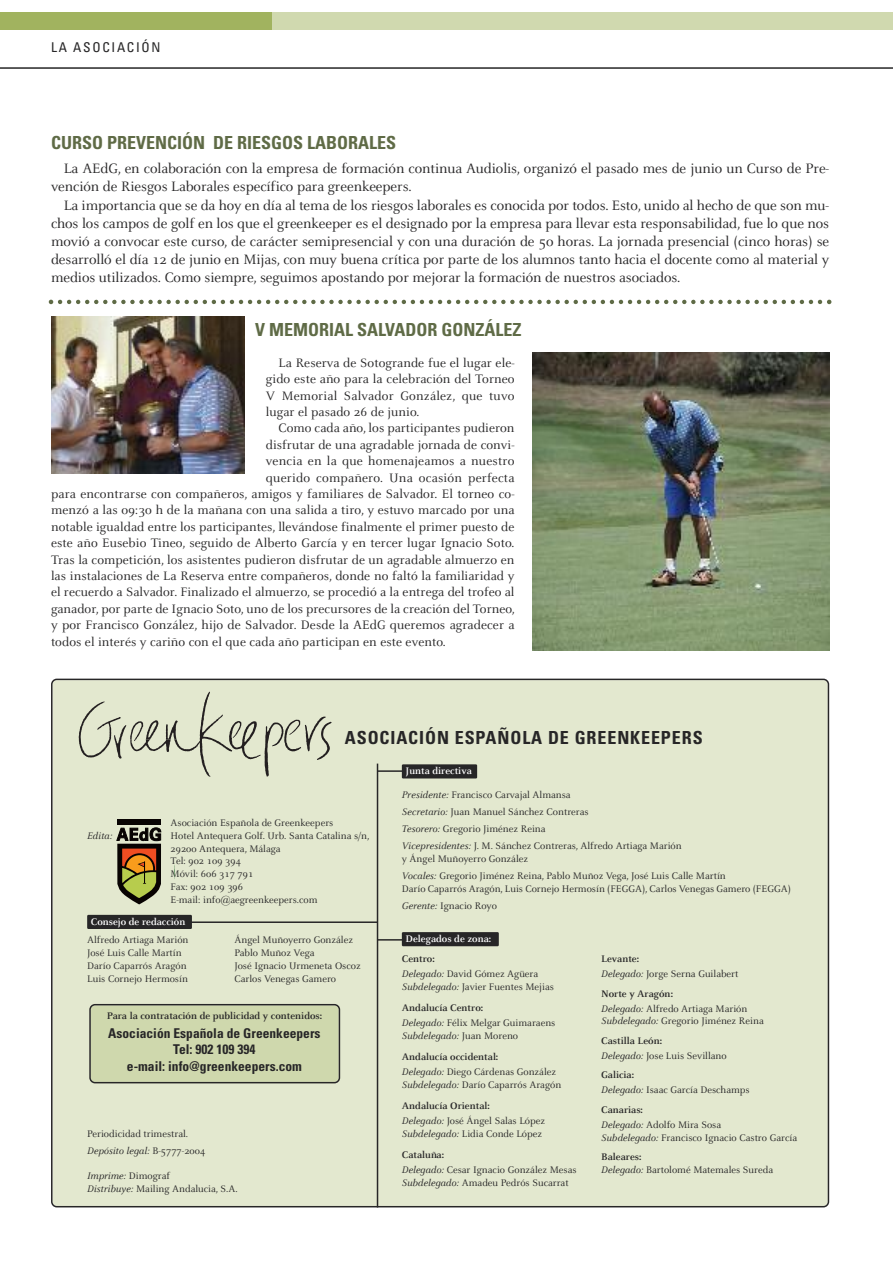
<style>
.page{position:relative;width:893px;height:1263px;background:#fff}
.page>*{position:absolute;margin:0;border:0;box-sizing:border-box;transform-origin:0 0}
.t1{font:700 condensed 18px "Univers LT Std";color:#5f6b46}
.t2{font:700 condensed 18px "Univers LT Std";letter-spacing:.05em;color:#272627}
.t3{font:15px/18.1px "Celeste";letter-spacing:-.005em;color:#272627}
.t4{font:13.5px/16.4px "Celeste";letter-spacing:.005em;color:#272627;text-align:justify}
.t5{font:700 condensed 13.5px/16.2px "Univers LT Std";color:#272627;text-align:center}
.t6{font:condensed 13.5px "Univers LT Std";letter-spacing:.125em;color:#272627}
.t7{font:10.5px/12.8px "Celeste";color:#272627}
.t8{font:700 10.5px "Celeste";color:#fff}
.t9{font:700 10.5px "Celeste";color:#272627}
.t10{font:italic 10.5px "Celeste";color:#272627}
.s1{font-style:italic}
.s2{font-weight:700}
</style>
<div class="page">
<div style="left:0;top:13px;width:893px;height:17px;background:#d0d9af"></div>
<div style="left:0;top:13px;width:272px;height:17px;background:#a1b35f"></div>
<hr style="left:0;top:67px;width:893px;height:2px;background:#272627">
<div style="left:51px;top:679px;width:778px;height:528px;background:#e3e8cf"></div>
<div style="left:89px;top:1004px;width:251px;height:79px;background:#cfd8ad"></div>
<div style="left:402px;top:932px;width:97px;height:14px;background:#272627"></div>
<div style="left:402px;top:764px;width:75px;height:14px;background:#272627"></div>
<div style="left:87px;top:915px;width:105px;height:14px;background:#272627"></div>
<svg style="left:79px;top:692px;width:253px;height:85px"></svg>
<svg style="left:116px;top:827px;width:45px;height:77px"></svg>
<div style="left:117px;top:819px;width:44px;height:6px;background:#080302"></div>
<svg style="left:174px;top:828px;width:1px;height:68px"></svg>
<hr style="left:377px;top:763px;width:1px;height:444px;background:#272627">
<hr style="left:378px;top:770px;width:25px;height:2px;background:#272627">
<svg style="left:378px;top:939px;width:24px;height:1px"></svg>
<hr style="left:190px;top:921px;width:188px;height:2px;background:#272627">
<svg style="left:49px;top:300px;width:782px;height:4px"></svg>
<img style="left:533px;top:353px;width:296px;height:298px">
<img style="left:51px;top:316px;width:194px;height:158px">
<p class="t6" style="left:51px;top:43px;width:111px">LA ASOCIACIÓN</p>
<h1 class="t1" style="left:51px;top:136px;width:347px">CURSO PREVENCIÓN DE RIESGOS LABORALES</h1>
<h2 class="t3" style="left:51px;top:159px;width:780px;text-indent:13px">La AEdG, en colaboración con la empresa de formación continua Audiolis, organizó el pasado mes de junio un Curso de Pre&shy;vención de Riesgos Laborales específico para greenkeepers.</h2>
<p class="t3" style="left:51px;top:195px;width:780px;text-align:justify;text-indent:13px">La importancia que se da hoy en día al tema de los riesgos laborales es conocida por todos. Esto, unido al hecho de que son mu&shy;chos los campos de golf en los que el greenkeeper es el designado por la empresa para llevar esta responsabilidad, fue lo que nos movió a convocar este curso, de carácter semipresencial y con una duración de 5o horas. La jornada presencial (cinco horas) se desarrolló el día 12 de junio en Mijas, con muy buena crítica por parte de los alumnos tanto hacia el docente como al material y medios utilizados. Como siempre, seguimos apostando por mejorar la formación de nuestros asociados.</p>
<h1 class="t1" style="left:255px;top:323px;width:268px">V MEMORIAL SALVADOR GONZÁLEZ</h1>
<p class="t4" style="left:266px;top:354px;width:250px;text-indent:13px">La Reserva de Sotogrande fue el lugar ele&shy;gido este año para la celebración del Torneo V Memorial Salvador González, que tuvo lugar el pasado 26 de junio.</p>
<p class="t4" style="left:279px;top:419px;width:237px">Como cada año, los participantes pudieron</p>
<p class="t4" style="left:266px;top:436px;width:250px">disfrutar de una agradable jornada de convi-</p>
<p class="t4" style="left:266px;top:452px;width:250px">vencia en la que homenajeamos a nuestro</p>
<p class="t4" style="left:266px;top:469px;width:250px">querido compañero. Una ocasión perfecta</p>
<p class="t4" style="left:51px;top:485px;width:465px">para encontrarse con compañeros, amigos y familiares de Salvador. El torneo co-</p>
<p class="t4" style="left:51px;top:501px;width:465px">menzó a las o9:3o h de la mañana con una salida a tiro, y estuvo marcado por una</p>
<p class="t4" style="left:51px;top:518px;width:465px">notable igualdad entre los participantes, llevándose finalmente el primer puesto de</p>
<p class="t4" style="left:51px;top:534px;width:465px">este año Eusebio Tineo, seguido de Alberto García y en tercer lugar Ignacio Soto.</p>
<p class="t4" style="left:51px;top:551px;width:465px">Tras la competición, los asistentes pudieron disfrutar de un agradable almuerzo en</p>
<p class="t4" style="left:51px;top:567px;width:465px">las instalaciones de La Reserva entre compañeros, donde no faltó la familiaridad y</p>
<p class="t4" style="left:51px;top:583px;width:465px">el recuerdo a Salvador. Finalizado el almuerzo, se procedió a la entrega del trofeo al</p>
<p class="t4" style="left:51px;top:600px;width:465px">ganador, por parte de Ignacio Soto, uno de los precursores de la creación del Torneo,</p>
<p class="t4" style="left:51px;top:616px;width:465px">y por Francisco González, hijo de Salvador. Desde la AEdG queremos agradecer a</p>
<p class="t4" style="left:51px;top:633px;width:396px">todos el interés y cariño con el que cada año participan en este evento.</p>
<h1 class="t2" style="left:345px;top:731px;width:359px">ASOCIACIÓN ESPAÑOLA DE GREENKEEPERS</h1>
<p class="t7" style="left:171px;top:816px;width:164px">Asociación Española de Greenkeepers</p>
<p class="t10" style="left:87px;top:829px;width:27px">Edita:</p>
<p class="t7" style="left:171px;top:829px;width:200px">Hotel Antequera Golf. Urb. Santa Catalina s/n,<br>292oo Antequera, Málaga<br>Tel: 9o2 1o9 394<br>Móvil: 6o6 317 791<br>Fax: 9o2 1o9 396<br>E-mail: info@aegreenkeepers.com</p>
<p class="t8" style="left:91px;top:915px;width:96px">Consejo de redacción</p>
<p class="t7" style="left:87px;top:933px;width:103px">Alfredo Artiaga Marión<br>José Luis Calle Martín<br>Darío Caparrós Aragón<br>Luis Cornejo Hermosín</p>
<p class="t7" style="left:234px;top:933px;width:128px">Ángel Muñoyerro González<br>Pablo Muñoz Vega<br>José Ignacio Urmeneta Oscoz<br>Carlos Venegas Gamero</p>
<p class="t9" style="left:107px;top:1009px;width:217px">Para la contratación de publicidad y contenidos:</p>
<p class="t5" style="left:108px;top:1026px;width:214px">Asociación Española de Greenkeepers<br>Tel: 902 109 394<br>e-mail: info@greenkeepers.com</p>
<p class="t7" style="left:87px;top:1125px;width:120px;line-height:16.8px">Periodicidad trimestral.<br><span class="s1">Depósito legal:</span> B-5777-2oo4</p>
<p class="t7" style="left:87px;top:1169px;width:152px"><span class="s1">Imprime:</span> Dimograf<br><span class="s1">Distribuye:</span> Mailing Andalucia, S.A.</p>
<p class="t8" style="left:406px;top:764px;width:68px">Junta directiva</p>
<p class="t7" style="left:402px;top:786px;width:281px;line-height:17px"><span class="s1">Presidente:</span> Francisco Carvajal Almansa<br><span class="s1">Secretario:</span> Juan Manuel Sánchez Contreras<br><span class="s1">Tesorero:</span> Gregorio Jiménez Reina<br><span class="s1">Vicepresidentes:</span> J. M. Sánchez Contreras, Alfredo Artiaga Marión</p>
<p class="t7" style="left:402px;top:850px;width:325px;line-height:17px">y Ángel Muñoyerro González<br><span class="s1">Vocales:</span> Gregorio Jiménez Reina, Pablo Muñoz Vega, José Luis Calle Martín</p>
<p class="t7" style="left:402px;top:879px;width:391px;line-height:17px">Darío Caparrós Aragón, Luis Cornejo Hermosín (FEGGA), Carlos Venegas Gamero (FEGGA)<br><span class="s1">Gerente:</span> Ignacio Royo</p>
<p class="t8" style="left:406px;top:932px;width:87px">Delegados de zona:</p>
<p class="t7" style="left:402px;top:951px;width:138px;line-height:14.9px"><span class="s2">Centro:<br></span><span class="s1">Delegado:</span> David Gómez Agüera</p>
<p class="t7" style="left:402px;top:976px;width:154px;line-height:21.3px"><span class="s1">Subdelegado:</span> Javier Fuentes Mejias<br><span class="s2">Andalucía Centro:</span></p>
<p class="t7" style="left:402px;top:1016px;width:155px"><span class="s1">Delegado:</span> Félix Melgar Guimaraens<br><span class="s1">Subdelegado:</span> Juan Moreno</p>
<p class="t7" style="left:402px;top:1049px;width:156px;line-height:14.9px"><span class="s2">Andalucía occidental:<br></span><span class="s1">Delegado:</span> Diego Cárdenas González</p>
<p class="t7" style="left:402px;top:1073px;width:161px;line-height:21.3px"><span class="s1">Subdelegado:</span> Darío Caparrós Aragón<br><span class="s2">Andalucía Oriental:</span></p>
<p class="t7" style="left:402px;top:1114px;width:145px"><span class="s1">Delegado:</span> José Ángel Salas López<br><span class="s1">Subdelegado:</span> Lidia Conde López</p>
<p class="t7" style="left:402px;top:1147px;width:176px;line-height:14.9px"><span class="s2">Cataluña:<br></span><span class="s1">Delegado:</span> Cesar Ignacio González Mesas</p>
<p class="t7" style="left:402px;top:1175px;width:168px"><span class="s1">Subdelegado:</span> Amadeu Pedrós Sucarrat</p>
<p class="t7" style="left:601px;top:951px;width:139px;line-height:14.9px"><span class="s2">Levante:<br></span><span class="s1">Delegado:</span> Jorge Serna Guilabert</p>
<p class="t7" style="left:601px;top:986px;width:148px;line-height:14.9px"><span class="s2">Norte y Aragón:<br></span><span class="s1">Delegado:</span> Alfredo Artiaga Marión</p>
<p class="t7" style="left:601px;top:1011px;width:164px;line-height:19.5px"><span class="s1">Subdelegado:</span> Gregorio Jiménez Reina<br><span class="s2">Castilla León:</span></p>
<p class="t7" style="left:601px;top:1045px;width:127px;line-height:19.5px"><span class="s1">Delegado:</span> Jose Luis Sevillano<br><span class="s2">Galicia:</span></p>
<p class="t7" style="left:601px;top:1080px;width:150px;line-height:19.5px"><span class="s1">Delegado:</span> Isaac García Deschamps<br><span class="s2">Canarias:</span></p>
<p class="t7" style="left:601px;top:1118px;width:197px"><span class="s1">Delegado:</span> Adolfo Mira Sosa<br><span class="s1">Subdelegado:</span> Francisco Ignacio Castro García</p>
<p class="t7" style="left:601px;top:1150px;width:173px"><span class="s2">Baleares:<br></span><span class="s1">Delegado:</span> Bartolomé Matemales Sureda</p>
</div>
